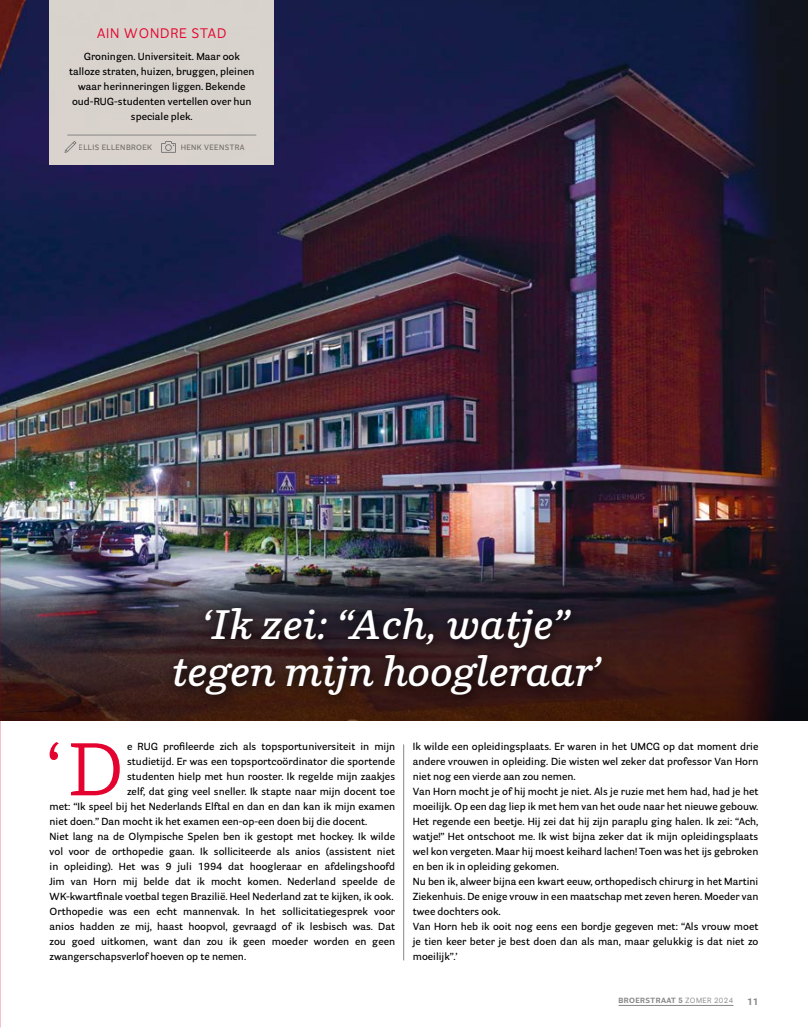
<style>
.page{position:relative;width:808px;height:1028px;background:#fff}
.page>*{position:absolute;margin:0;border:0;box-sizing:border-box;transform-origin:0 0}
.t1{font:74px "Parry";color:#e4032e}
.t2{font:italic 600 40.88px/46.8px "Parry";color:#fff;text-align:center}
.t3{font:13.75px "Parry Grotesque";letter-spacing:.06em;color:#e4032e}
.t4{font:600 10px/15px "Parry Grotesque";color:#000;text-align:center}
.t5{font:700 9.38px "Parry Grotesque";color:#878686}
.t6{font:600 7.5px "Parry Grotesque";letter-spacing:.06em;color:#878686}
.t7{font:700 7.5px "Parry Grotesque";letter-spacing:.06em;color:#878686}
.s1{font-weight:400}
</style>
<div class="page">
<hr style="left:618px;top:1005px;width:115px;height:1px;background:#878686">
<img style="left:0;top:0;width:808px;height:505px">
<div style="left:50px;top:0;width:224px;height:165px;background:#d8d2cc"></div>
<hr style="left:67px;top:134px;width:189px;height:1px;background:#878686">
<svg style="left:65px;top:141px;width:11px;height:12px"></svg>
<svg style="left:161px;top:141px;width:15px;height:12px"></svg>
<img style="left:0;top:505px;width:808px;height:215px">
<svg style="left:163px;top:597px;width:454px;height:113px;background:#2f1b1d"></svg>
<hr style="left:403px;top:744px;width:1px;height:216px;background:#878686">
<h3 class="t3" style="left:97px;top:24px;width:131px">AIN WONDRE STAD</h3>
<p class="t4" style="left:69px;top:49px;width:187px">Groningen. Universiteit. Maar ook talloze straten, huizen, bruggen, pleinen waar herinneringen liggen. Bekende oud-RUG-studenten vertellen over hun speciale plek.</p>
<p class="t6" style="left:79px;top:143px;width:75px">ELLIS ELLENBROEK</p>
<p class="t6" style="left:181px;top:143px;width:65px">HENK VEENSTRA</p>
<h2 class="t2" style="left:171px;top:600px;width:432px">‘Ik zei: “Ach, watje” tegen mijn hoogleraar’</h2>
<h1 class="t1" style="left:46px;top:723px;width:78px">‘D</h1>
<p class="t4" style="left:127px;top:739px;width:269px">e RUG profileerde zich als topsportuniversiteit in mijn</p>
<p class="t4" style="left:127px;top:754px;width:269px">studietijd. Er was een topsportcoördinator die sportende</p>
<p class="t4" style="left:127px;top:769px;width:269px">studenten hielp met hun rooster. Ik regelde mijn zaakjes</p>
<p class="t4" style="left:127px;top:784px;width:269px">zelf, dat ging veel sneller. Ik stapte naar mijn docent toe</p>
<p class="t4" style="left:50px;top:799px;width:347px">met: “Ik speel bij het Nederlands Elftal en dan en dan kan ik mijn examen</p>
<p class="t4" style="left:50px;top:814px;width:319px">niet doen.” Dan mocht ik het examen een-op-een doen bij die docent.</p>
<p class="t4" style="left:50px;top:829px;width:347px">Niet lang na de Olympische Spelen ben ik gestopt met hockey. Ik wilde</p>
<p class="t4" style="left:50px;top:844px;width:347px">vol voor de orthopedie gaan. Ik solliciteerde als anios (assistent niet</p>
<p class="t4" style="left:50px;top:859px;width:347px">in opleiding). Het was 9 juli 1994 dat hoogleraar en afdelingshoofd</p>
<p class="t4" style="left:50px;top:874px;width:347px">Jim van Horn mij belde dat ik mocht komen. Nederland speelde de</p>
<p class="t4" style="left:50px;top:889px;width:345px">WK-kwartfinale voetbal tegen Brazilië. Heel Nederland zat te kijken, ik ook.</p>
<p class="t4" style="left:50px;top:904px;width:347px">Orthopedie was een echt mannenvak. In het sollicitatiegesprek voor</p>
<p class="t4" style="left:50px;top:919px;width:347px">anios hadden ze mij, haast hoopvol, gevraagd of ik lesbisch was. Dat</p>
<p class="t4" style="left:50px;top:934px;width:347px">zou goed uitkomen, want dan zou ik geen moeder worden en geen</p>
<p class="t4" style="left:50px;top:949px;width:198px">zwangerschapsverlof hoeven op te nemen.</p>
<p class="t4" style="left:413px;top:739px;width:347px;text-align:left">Ik wilde een opleidingsplaats. Er waren in het UMCG op dat moment drie andere vrouwen in opleiding. Die wisten wel zeker dat professor Van Horn niet nog een vierde aan zou nemen.<br>Van Horn mocht je of hij mocht je niet. Als je ruzie met hem had, had je het moeilijk. Op een dag liep ik met hem van het oude naar het nieuwe gebouw.<br>Het regende een beetje. Hij zei dat hij zijn paraplu ging halen. Ik zei: “Ach, watje!” Het ontschoot me. Ik wist bijna zeker dat ik mijn opleidingsplaats wel kon vergeten. Maar hij moest keihard lachen! Toen was het ijs gebroken en ben ik in opleiding gekomen.<br>Nu ben ik, alweer bijna een kwart eeuw, orthopedisch chirurg in het Martini Ziekenhuis. De enige vrouw in een maatschap met zeven heren. Moeder van twee dochters ook.<br>Van Horn heb ik ooit nog eens een bordje gegeven met: “Als vrouw moet je tien keer beter je best doen dan als man, maar gelukkig is dat niet zo moeilijk”.’</p>
<p class="t7" style="left:618px;top:995px;width:116px">BROERSTRAAT 5 <span class="s1">ZOMER 2024</span></p>
<p class="t5" style="left:747px;top:996px;width:13px">11</p>
</div>
